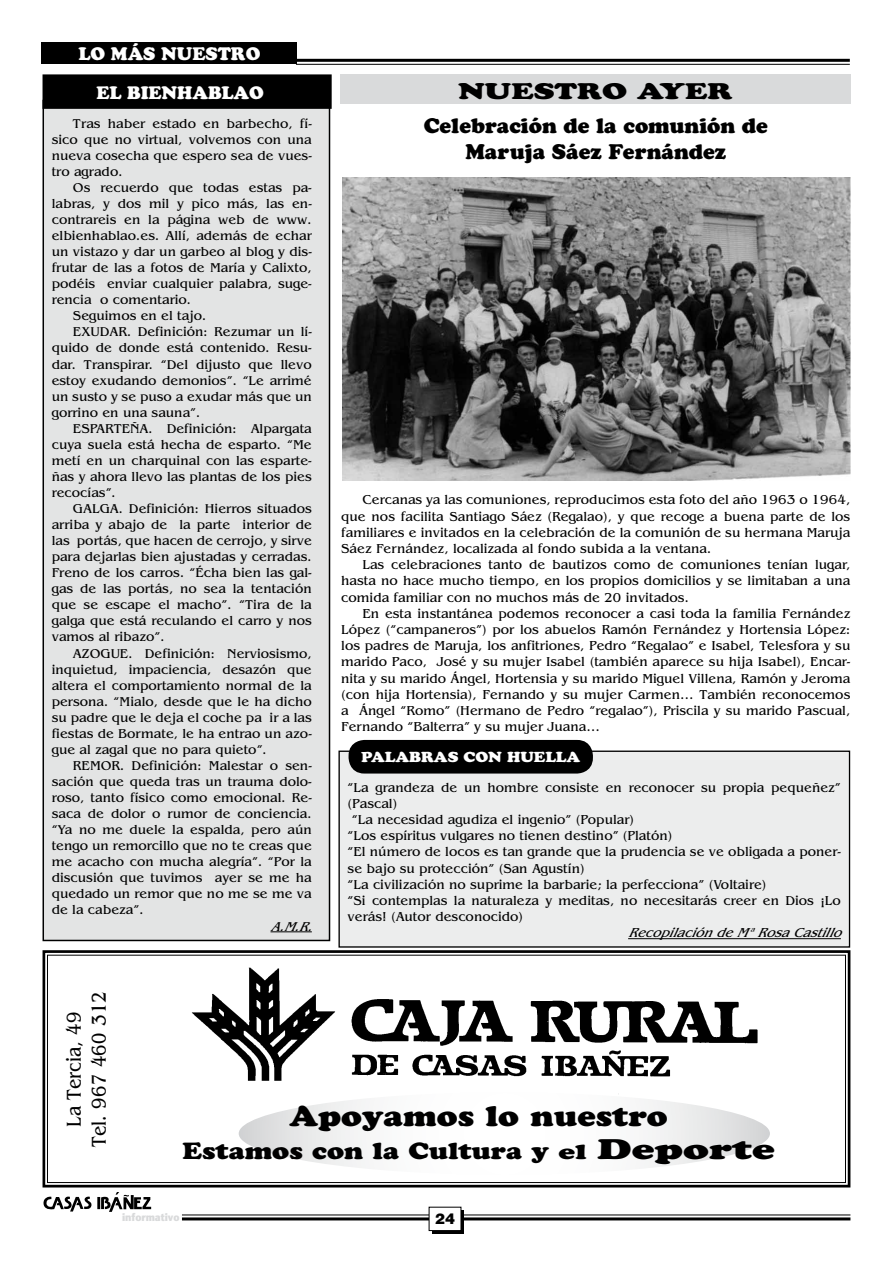
<style>
.page{position:relative;width:893px;height:1263px;background:#fff}
.page>*{position:absolute;margin:0;border:0;box-sizing:border-box;transform-origin:0 0}
.t1{font:28.5px "Cooper Black Std";color:#000;scale:1.16 1}
.t2{font:23.4px "Cooper Black Std";color:#000;scale:1.16 1}
.t3{font:900 22.5px "Cooper";color:#000;scale:1.37 1}
.t4{font:900 21px/25.2px "Cooper";color:#000;text-align:center}
.t5{font:21px/25.2px "Benguiat";color:#000;text-align:center;scale:.86 1}
.t6{font:900 18px "Cooper";color:#fff}
.t7{font:900 17.85px "Cooper";color:#fff}
.t8{font:900 15px "Helvetica";color:#000}
.t9{font:900 14.4px "Cooper";color:#fff;scale:1.09 1}
.t10{font:13.5px/16.2px "Benguiat";color:#000;text-align:justify}
.t11{font:italic 13.5px "Benguiat";color:#000}
.t12{font:13.35px/16px "Benguiat";color:#000;text-align:justify}
.t13{font:italic 13.35px "Benguiat";color:#000}
.t14{font:700 10.2px "Formata";color:#d9dadb}
.s1{font-size:20.55px}
.s2{font-size:28.05px}
</style>
<div class="page">
<hr style="left:182px;top:1214px;width:668px;height:1px;background:#000">
<hr style="left:182px;top:1217px;width:668px;height:3px;background:#000">
<div style="left:432px;top:1211px;width:32px;height:23px;background:#000"></div>
<div style="left:429px;top:1207px;width:32px;height:23px;background:#fff"></div>
<div style="left:429px;top:1207px;width:32px;height:24px;border:1px solid #000"></div>
<svg style="left:43px;top:1192px;width:108px;height:20px"></svg>
<hr style="left:296px;top:59px;width:554px;height:3px;background:#000">
<hr style="left:296px;top:64px;width:554px;height:1px;background:#000">
<div style="left:42px;top:43px;width:255px;height:21px;background:#000"></div>
<svg style="left:42px;top:950px;width:809px;height:238px"></svg>
<div style="left:47px;top:955px;width:799px;height:228px;border:1px solid #000"></div>
<svg style="left:239px;top:1092px;width:531px;height:83px"></svg>
<img style="left:188px;top:964px;width:150px;height:121px">
<img style="left:335px;top:992px;width:431px;height:110px">
<img style="left:342px;top:178px;width:508px;height:302px">
<div style="left:43px;top:100px;width:286px;height:840px;background:#e3e4e4"></div>
<div style="left:43px;top:75px;width:288px;height:33px;background:#000"></div>
<div style="left:43px;top:74px;width:289px;height:35px;border:1px solid #000"></div>
<hr style="left:271px;top:931px;width:41px;height:1px;background:#000">
<div style="left:340px;top:74px;width:510px;height:30px;background:#d9dadb"></div>
<div style="left:339px;top:751px;width:510px;height:196px;background:#eceded"></div>
<div style="left:338px;top:750px;width:512px;height:198px;border:1px solid #000"></div>
<hr style="left:628px;top:938px;width:213px;height:1px;background:#000">
<div style="left:349px;top:741px;width:243px;height:32px;background:#000;border-radius:15px"></div>
<div style="left:349px;top:740px;width:244px;height:33px;border:2px solid #000;border-radius:15px"></div>
<h3 class="t6" style="left:79px;top:43px;width:183px">LO MÁS NUESTRO</h3>
<h3 class="t7" style="left:96px;top:82px;width:169px">EL BIENHABLAO</h3>
<p class="t12" style="left:52px;top:116px;width:262px;text-indent:21px">Tras haber estado en barbecho, fí&shy;sico que no virtual, volvemos con una nueva cosecha que espero sea de vues&shy;tro agrado.</p>
<p class="t12" style="left:73px;top:180px;width:240px">Os recuerdo que todas estas pa-</p>
<p class="t12" style="left:52px;top:196px;width:262px">labras, y dos mil y pico más, las en-</p>
<p class="t12" style="left:52px;top:212px;width:262px">contrareis en la página web de www.</p>
<p class="t12" style="left:52px;top:228px;width:262px">elbienhablao.es. Allí, además de echar</p>
<p class="t12" style="left:52px;top:244px;width:262px">un vistazo y dar un garbeo al blog y dis-</p>
<p class="t12" style="left:52px;top:260px;width:262px">frutar de las a fotos de María y Calixto,</p>
<p class="t12" style="left:52px;top:276px;width:262px">podéis enviar cualquier palabra, suge-</p>
<p class="t12" style="left:52px;top:292px;width:141px">rencia o comentario.</p>
<p class="t12" style="left:73px;top:308px;width:135px">Seguimos en el tajo.</p>
<p class="t12" style="left:73px;top:324px;width:240px">EXUDAR. Definición: Rezumar un lí-</p>
<p class="t12" style="left:52px;top:340px;width:262px">quido de donde está contenido. Resu-</p>
<p class="t12" style="left:52px;top:356px;width:262px">dar. Transpirar. “Del dijusto que llevo</p>
<p class="t12" style="left:52px;top:372px;width:262px">estoy exudando demonios”. “Le arrimé</p>
<p class="t12" style="left:52px;top:388px;width:262px">un susto y se puso a exudar más que un</p>
<p class="t12" style="left:52px;top:404px;width:150px">gorrino en una sauna”.</p>
<p class="t12" style="left:73px;top:421px;width:240px">ESPARTEÑA. Definición: Alpargata</p>
<p class="t12" style="left:52px;top:437px;width:262px">cuya suela está hecha de esparto. “Me</p>
<p class="t12" style="left:52px;top:453px;width:262px">metí en un charquinal con las esparte-</p>
<p class="t12" style="left:52px;top:469px;width:262px">ñas y ahora llevo las plantas de los pies</p>
<p class="t12" style="left:52px;top:485px;width:66px">recocías”.</p>
<p class="t12" style="left:73px;top:501px;width:240px">GALGA. Definición: Hierros situados</p>
<p class="t12" style="left:52px;top:517px;width:262px">arriba y abajo de la parte interior de</p>
<p class="t12" style="left:52px;top:533px;width:262px">las portás, que hacen de cerrojo, y sirve</p>
<p class="t12" style="left:52px;top:549px;width:262px">para dejarlas bien ajustadas y cerradas.</p>
<p class="t12" style="left:52px;top:565px;width:262px">Freno de los carros. “Écha bien las gal-</p>
<p class="t12" style="left:52px;top:581px;width:262px">gas de las portás, no sea la tentación</p>
<p class="t12" style="left:52px;top:597px;width:262px">que se escape el macho”. “Tira de la</p>
<p class="t12" style="left:52px;top:613px;width:262px">galga que está reculando el carro y nos</p>
<p class="t12" style="left:52px;top:629px;width:115px">vamos al ribazo”.</p>
<p class="t12" style="left:73px;top:645px;width:240px">AZOGUE. Definición: Nerviosismo,</p>
<p class="t12" style="left:52px;top:661px;width:262px">inquietud, impaciencia, desazón que</p>
<p class="t12" style="left:52px;top:677px;width:262px">altera el comportamiento normal de la</p>
<p class="t12" style="left:52px;top:693px;width:262px">persona. “Mialo, desde que le ha dicho</p>
<p class="t12" style="left:52px;top:710px;width:262px">su padre que le deja el coche pa ir a las</p>
<p class="t12" style="left:52px;top:726px;width:262px">fiestas de Bormate, le ha entrao un azo-</p>
<p class="t12" style="left:52px;top:742px;width:217px">gue al zagal que no para quieto”.</p>
<p class="t12" style="left:73px;top:758px;width:240px">REMOR. Definición: Malestar o sen-</p>
<p class="t12" style="left:52px;top:774px;width:262px">sación que queda tras un trauma dolo-</p>
<p class="t12" style="left:52px;top:790px;width:262px">roso, tanto físico como emocional. Re-</p>
<p class="t12" style="left:52px;top:806px;width:262px">saca de dolor o rumor de conciencia.</p>
<p class="t12" style="left:52px;top:822px;width:262px">“Ya no me duele la espalda, pero aún</p>
<p class="t12" style="left:52px;top:838px;width:262px">tengo un remorcillo que no te creas que</p>
<p class="t12" style="left:52px;top:854px;width:262px">me acacho con mucha alegría”. “Por la</p>
<p class="t12" style="left:52px;top:870px;width:262px">discusión que tuvimos ayer se me ha</p>
<p class="t12" style="left:52px;top:886px;width:262px">quedado un remor que no me se me va</p>
<p class="t12" style="left:52px;top:902px;width:94px">de la cabeza”.</p>
<p class="t13" style="left:271px;top:919px;width:50px">A.M.R.</p>
<h3 class="t3" style="left:458px;top:77px;width:202px">NUESTRO AYER</h3>
<h3 class="t4" style="left:424px;top:113px;width:346px">Celebración de la comunión de<br>Maruja Sáez Fernández</h3>
<p class="t10" style="left:341px;top:492px;width:511px;text-indent:21px">Cercanas ya las comuniones, reproducimos esta foto del año 1963 o 1964, que nos facilita Santiago Sáez (Regalao), y que recoge a buena parte de los familiares e invitados en la celebración de la comunión de su hermana Maruja Sáez Fernández, localizada al fondo subida a la ventana.</p>
<p class="t10" style="left:341px;top:557px;width:511px;text-indent:21px">Las celebraciones tanto de bautizos como de comuniones tenían lugar, hasta no hace mucho tiempo, en los propios domicilios y se limitaban a una comida familiar con no muchos más de 20 invitados.</p>
<p class="t10" style="left:341px;top:605px;width:511px;text-indent:21px">En esta instantánea podemos reconocer a casi toda la familia Fernández López (“campaneros”) por los abuelos Ramón Fernández y Hortensia López: los padres de Maruja, los anfitriones, Pedro “Regalao” e Isabel, Telesfora y su marido Paco, José y su mujer Isabel (también aparece su hija Isabel), Encar&shy;nita y su marido Ángel, Hortensia y su marido Miguel Villena, Ramón y Jeroma (con hija Hortensia), Fernando y su mujer Carmen… También reconocemos a Ángel “Romo” (Hermano de Pedro “regalao”), Priscila y su marido Pascual, Fernando “Balterra” y su mujer Juana…</p>
<p class="t9" style="left:361px;top:748px;width:202px">PALABRAS CON HUELLA</p>
<p class="t10" style="left:348px;top:779px;width:495px">“La grandeza de un hombre consiste en reconocer su propia pequeñez”</p>
<p class="t10" style="left:348px;top:795px;width:51px">(Pascal)</p>
<p class="t10" style="left:352px;top:812px;width:284px">“La necesidad agudiza el ingenio” (Popular)</p>
<p class="t10" style="left:348px;top:828px;width:326px">“Los espíritus vulgares no tienen destino” (Platón)</p>
<p class="t10" style="left:348px;top:844px;width:495px">“El número de locos es tan grande que la prudencia se ve obligada a poner-</p>
<p class="t10" style="left:348px;top:860px;width:239px">se bajo su protección” (San Agustín)</p>
<p class="t10" style="left:348px;top:876px;width:420px">“La civilización no suprime la barbarie; la perfecciona” (Voltaire)</p>
<p class="t10" style="left:348px;top:893px;width:495px">“Si contemplas la naturaleza y meditas, no necesitarás creer en Dios ¡Lo</p>
<p class="t10" style="left:348px;top:909px;width:177px">verás! (Autor desconocido)</p>
<p class="t11" style="left:628px;top:925px;width:221px">RecopilacióndeMªRosaCastillo</p>
<h3 class="t5" style="left:62px;top:1147px;width:182px;rotate:-90deg">La Tercia, 49<br>Tel. 967 460 312</h3>
<h1 class="t1" style="left:289px;top:1098px;width:328px">Apoyamos lo nuestro</h1>
<h2 class="t2" style="left:183px;top:1137px;width:512px">Estamos con la Cultura y <span class="s1">el</span> <span class="s2">Deporte</span></h2>
<p class="t14" style="left:122px;top:1210px;width:59px">informativo</p>
<p class="t8" style="left:435px;top:1209px;width:22px">24</p>
</div>
